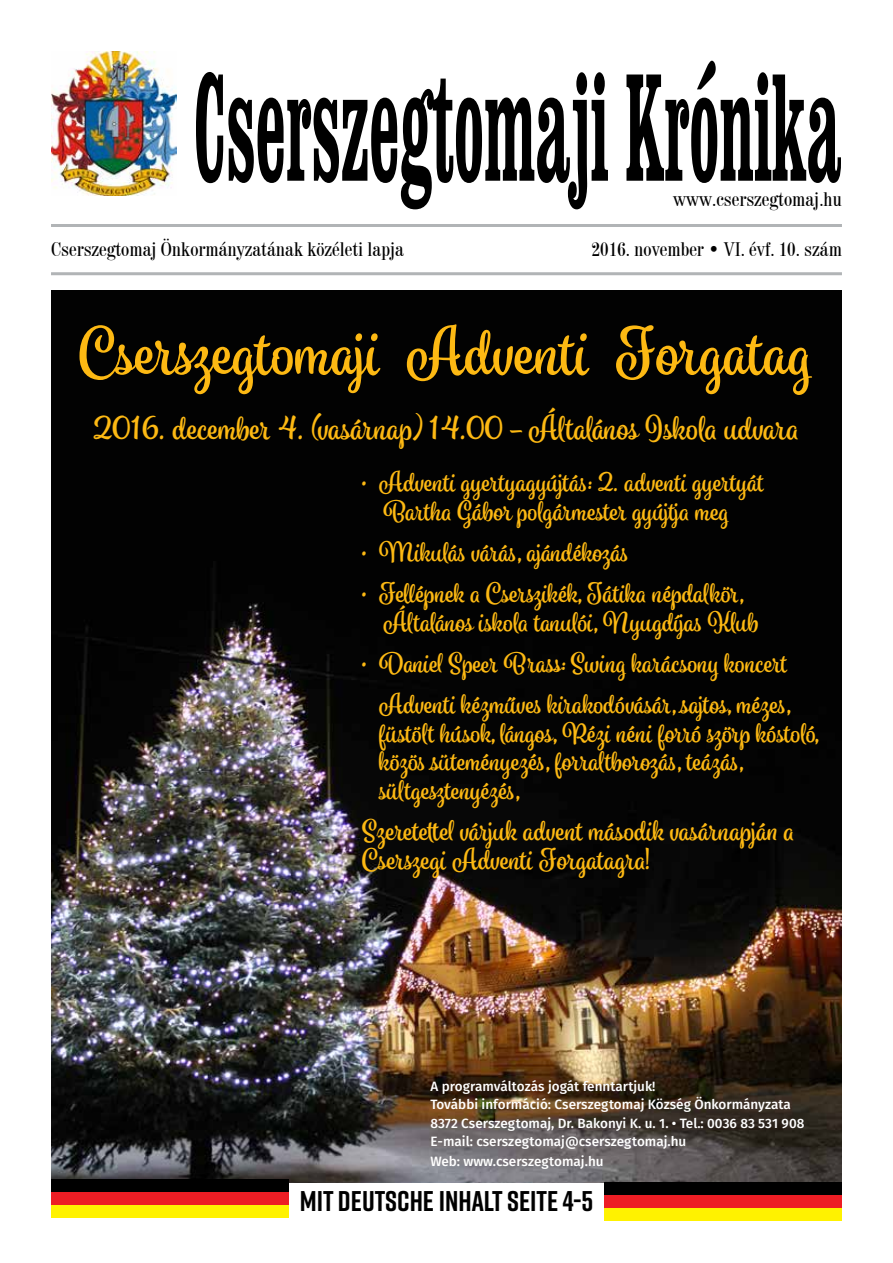
<style>
.page{position:relative;width:893px;height:1263px;background:#fff}
.page>*{position:absolute;margin:0;border:0;box-sizing:border-box;transform-origin:0 0}
.t1{font:700 condensed 150px "H Clarendon";color:#000;scale:.47 1}
.t2{font:700 64.5px "Spumante";color:#fdb913}
.t3{font:700 33px "Spumante";color:#fdb913}
.t4{font:700 28.5px/28.5px "Spumante";color:#fdb913}
.t5{font:700 28.5px "Rift";color:#000}
.t6{font:700 27px/28.5px "Spumante";color:#fdb913}
.t7{font:condensed 19.5px "H Century 725";color:#000}
.t8{font:500 13.5px/18.3px "Fira Sans";color:#fff}
</style>
<div class="page">
<div style="left:51px;top:290px;width:791px;height:299px;background:#020202"></div>
<img style="left:51px;top:589px;width:791px;height:593px">
<img style="left:51px;top:51px;width:125px;height:145px">
<hr style="left:51px;top:224px;width:791px;height:3px;background:#b1b4b6">
<hr style="left:51px;top:272px;width:791px;height:3px;background:#b1b4b6">
<div style="left:51px;top:1179px;width:237px;height:13px;background:#000"></div>
<div style="left:51px;top:1192px;width:237px;height:13px;background:#ed1d24"></div>
<div style="left:51px;top:1205px;width:237px;height:12px;background:#fff200"></div>
<div style="left:605px;top:1182px;width:237px;height:13px;background:#000"></div>
<div style="left:605px;top:1195px;width:237px;height:13px;background:#ed1d24"></div>
<div style="left:605px;top:1208px;width:237px;height:12px;background:#fff200"></div>
<h1 class="t1" style="left:194px;top:35px;width:1380px">Cserszegtomaji Krónika</h1>
<p class="t7" style="left:51px;top:237px;width:355px">Cserszegtomaj Önkormányzatának közéleti lapja</p>
<p class="t7" style="left:592px;top:237px;width:252px">2016. november • VI. évf. 10. szám</p>
<p class="t7" style="left:673px;top:188px;width:170px">www.cserszegtomaj.hu</p>
<h2 class="t2" style="left:80px;top:314px;width:735px">Cserszegtomaji Adventi Forgatag</h2>
<p class="t3" style="left:93px;top:408px;width:708px">2016. december 4. (vasárnap) 14.00 – Általános Iskola udvara</p>
<p class="t6" style="left:362px;top:468px;width:404px;text-align:center">• Adventi gyertyagyújtás: 2. adventi gyertyát<br>Bartha Gábor polgármester gyújtja meg</p>
<p class="t6" style="left:362px;top:537px;width:268px">• Mikulás várás, ajándékozás</p>
<p class="t6" style="left:384px;top:579px;width:377px;text-indent:-21px">• Fellépnek a Cserszikék, Tátika népdalkör,<br>Általános iskola tanulói, Nyugdíjas Klub</p>
<p class="t6" style="left:362px;top:642px;width:430px;line-height:41.2px;text-align:right">• Daniel Speer Brass: Swing karácsony koncert<br>Adventi kézműves kirakodóvásár, sajtos, mézes,</p>
<p class="t6" style="left:379px;top:718px;width:441px">füstölt húsok, lángos, Rézi néni forró szörp kóstoló, közös süteményezés, forraltborozás, teázás, sültgesztenyézés,</p>
<p class="t4" style="left:362px;top:816px;width:434px">Szeretettel várjuk advent második vasárnapján a<br>Cserszegi Adventi Forgatagra!</p>
<p class="t8" style="left:430px;top:1077px;width:375px">A programváltozás jogát fenntartjuk!<br>További információ: Cserszegtomaj Község Önkormányzata 8372 Cserszegtomaj, Dr. Bakonyi K. u. 1. • Tel.: 0036 83 531 908<br>E-mail: cserszegtomaj@cserszegtomaj.hu</p>
<p class="t8" style="left:430px;top:1152px;width:175px">Web: www.cserszegtomaj.hu</p>
<p class="t5" style="left:300px;top:1180px;width:295px">MIT DEUTSCHE INHALT SEITE 4-5</p>
</div>
